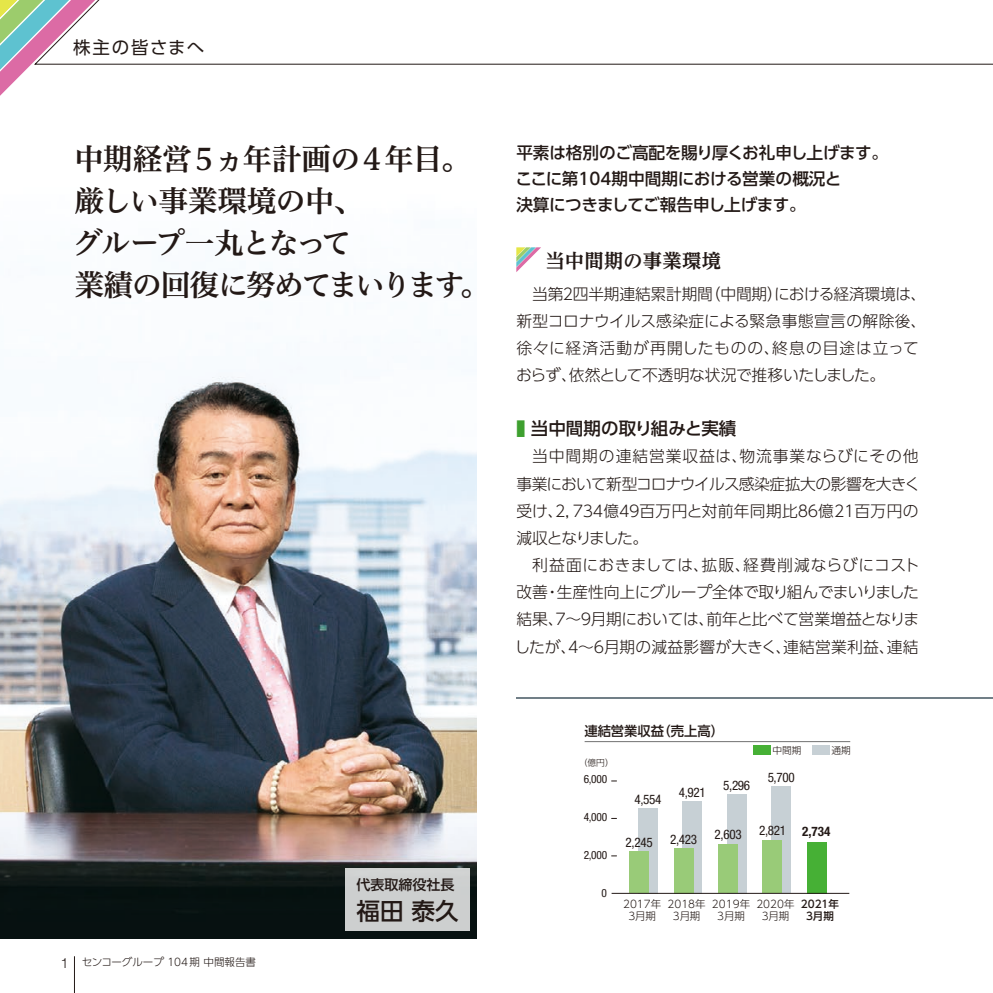
<style>
.page{position:relative;width:993px;height:993px;background:#fff}
.page>*{position:absolute;margin:0;border:0;box-sizing:border-box;transform-origin:0 0}
.t1{font:29.75px/42px "Hiragino UD Serif Std W6";letter-spacing:-.045em;color:#231916}
.t2{font:500 23.62px "UD Shin Go Pro";color:#231916}
.t3{font:700 19.25px "UD Reimin Pro";letter-spacing:.02em;color:#231916}
.t4{font:500 17.5px "UD Shin Go Pro";color:#231916}
.t5{font:17.5px "UD Shin Go Pro";letter-spacing:.09em;color:#231916}
.t6{font:500 16.62px/26.2px "UD Shin Go Pro";letter-spacing:-.02em;color:#231916}
.t7{font:300 15.75px/27.1px "UD Shin Go Pro";letter-spacing:-.015em;color:#231916;text-align:justify}
.t8{font:500 14px "UD Shin Go Pro";color:#231916}
.t9{font:500 13.3px "UD Shin Go Pro";color:#231916}
.t10{font:condensed 13.12px "Helvetica Neue LT Std";letter-spacing:-.025em;color:#231916}
.t11{font:700 condensed 13.12px "Helvetica Neue LT Std";color:#231916}
.t12{font:condensed 11.38px "Helvetica Neue LT Std";letter-spacing:-.025em;color:#231916}
.t13{font:300 10.5px/12.2px "UD Shin Go Pro";color:#231916;text-align:center}
.t14{font:500 10.5px/12.2px "UD Shin Go Pro";color:#231916;text-align:center}
.t15{font:300 9.62px "UD Shin Go Pro";color:#231916}
.t16{font:300 8.75px "UD Shin Go Pro";color:#231916}
.s1{font-family:"Helvetica Neue LT Std";font-size:14px}
.s2{font-size:19.25px;color:#3ea02f}
</style>
<div class="page">
<hr style="left:516px;top:696px;width:476px;height:2px;background:#717f87">
<div style="left:770px;top:786px;width:20px;height:106px;background:#c7d0d5"></div>
<div style="left:762px;top:840px;width:20px;height:53px;background:#99cb78"></div>
<div style="left:726px;top:793px;width:20px;height:99px;background:#c7d0d5"></div>
<div style="left:752px;top:745px;width:17px;height:9px;background:#46b035"></div>
<div style="left:811px;top:745px;width:17px;height:9px;background:#c7d0d5"></div>
<hr style="left:584px;top:741px;width:266px;height:1px;background:#727272">
<div style="left:717px;top:844px;width:20px;height:49px;background:#99cb78"></div>
<div style="left:637px;top:807px;width:20px;height:85px;background:#c7d0d5"></div>
<div style="left:682px;top:800px;width:19px;height:92px;background:#c7d0d5"></div>
<div style="left:629px;top:851px;width:19px;height:41px;background:#99cb78"></div>
<div style="left:673px;top:847px;width:20px;height:46px;background:#99cb78"></div>
<div style="left:806px;top:841px;width:20px;height:52px;background:#46b035"></div>
<hr style="left:611px;top:892px;width:238px;height:1px;background:#231916">
<img style="left:0;top:376px;width:476px;height:562px">
<div style="left:345px;top:868px;width:124px;height:62px;background:#cdcfcf"></div>
<svg style="left:0;top:0;width:110px;height:96px"></svg>
<svg style="left:34px;top:0;width:958px;height:64px"></svg>
<svg style="left:516px;top:247px;width:25px;height:25px"></svg>
<hr style="left:74px;top:955px;width:1px;height:37px;background:#231916">
<p class="t5" style="left:73px;top:33px;width:133px">株主の皆さまへ</p>
<h1 class="t1" style="left:73px;top:136px;width:418px">中期経営５ヵ年計画の４年目。厳しい事業環境の中、<br>グループ一丸となって<br>業績の回復に努めてまいります。</h1>
<p class="t13" style="left:61px;top:954px;width:197px"><span class="s1">1</span> センコーグループ 104期 中間報告書</p>
<p class="t8" style="left:356px;top:873px;width:99px">代表取締役社長</p>
<h2 class="t2" style="left:356px;top:891px;width:104px">福田 泰久</h2>
<p class="t6" style="left:515px;top:139px;width:374px">平素は格別のご高配を賜り厚くお礼申し上げます。ここに第104期中間期における営業の概況と<br>決算につきましてご報告申し上げます。</p>
<p class="t3" style="left:545px;top:244px;width:177px">当中間期の事業環境</p>
<p class="t7" style="left:516px;top:279px;width:411px;text-align:left;text-indent:16px">当第２四半期連結累計期間（中間期）における経済環境は、新型コロナウイルス感染症による緊急事態宣言の解除後、徐々に経済活動が再開したものの、終息の目途は立っておらず、依然として不透明な状況で推移いたしました。</p>
<p class="t4" style="left:516px;top:414px;width:221px"><span class="s2">■</span> 当中間期の取り組みと実績</p>
<p class="t7" style="left:516px;top:442px;width:405px;text-indent:16px">当中間期の連結営業収益は、物流事業ならびにその他事業において新型コロナウイルス感染症拡大の影響を大きく受け、２，７３４億４９百万円と対前年同期比８６億２１百万円の減収となりました。</p>
<p class="t7" style="left:514px;top:550px;width:406px;text-indent:18px">利益面におきましては、拡販、経費削減ならびにコスト改善・生産性向上にグループ全体で取り組んでまいりました結果、７～９月期においては、前年と比べて営業増益となりましたが、４～６月期の減益影響が大きく、連結営業利益、連結</p>
<p class="t9" style="left:584px;top:720px;width:141px">連結営業収益（売上高）</p>
<p class="t16" style="left:578px;top:755px;width:36px">（億円）</p>
<p class="t12" style="left:583px;top:772px;width:25px">6,000</p>
<p class="t12" style="left:583px;top:810px;width:25px">4,000</p>
<p class="t10" style="left:634px;top:791px;width:29px">4,554</p>
<p class="t10" style="left:678px;top:784px;width:29px">4,921</p>
<p class="t10" style="left:723px;top:777px;width:29px">5,296</p>
<p class="t15" style="left:772px;top:742px;width:30px">中間期</p>
<p class="t15" style="left:831px;top:742px;width:21px">通期</p>
<p class="t10" style="left:767px;top:769px;width:29px">5,700</p>
<p class="t12" style="left:583px;top:848px;width:25px">2,000</p>
<p class="t12" style="left:601px;top:886px;width:7px">0</p>
<p class="t10" style="left:625px;top:834px;width:29px">2,245</p>
<p class="t10" style="left:670px;top:831px;width:29px">2,423</p>
<p class="t10" style="left:714px;top:826px;width:29px">2,603</p>
<p class="t10" style="left:758px;top:822px;width:29px">2,821</p>
<p class="t11" style="left:801px;top:823px;width:30px">2,734</p>
<p class="t14" style="left:800px;top:897px;width:40px">2021年<br>3月期</p>
<p class="t13" style="left:623px;top:897px;width:40px">2017年<br>3月期</p>
<p class="t13" style="left:667px;top:897px;width:40px">2018年<br>3月期</p>
<p class="t13" style="left:711px;top:897px;width:40px">2019年<br>3月期</p>
<p class="t13" style="left:756px;top:897px;width:40px">2020年<br>3月期</p>
</div>
